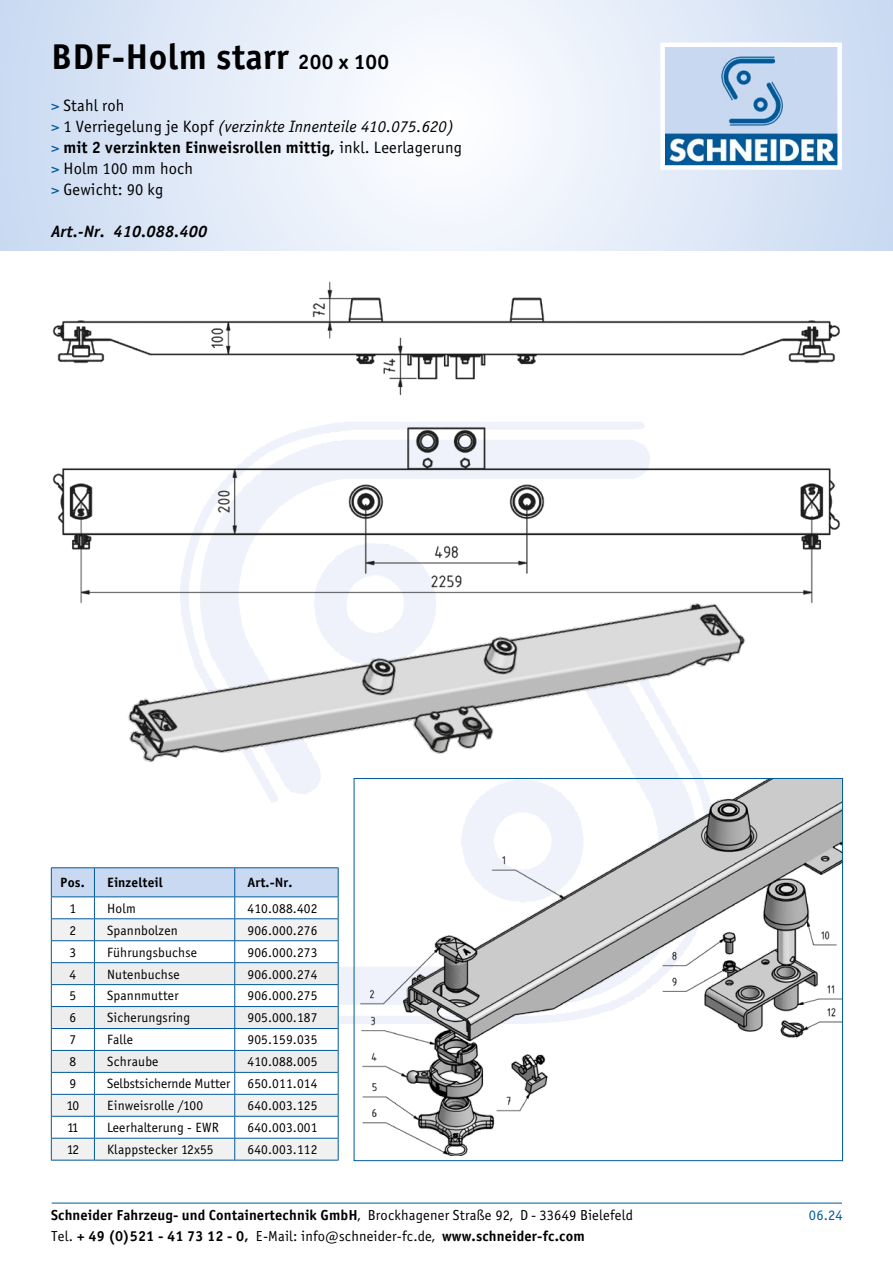
<style>
.page{position:relative;width:893px;height:1263px;background:#fff}
.page>*{position:absolute;margin:0;border:0;box-sizing:border-box;transform-origin:0 0}
.t1{font:36px "Officina Sans Bold ITC";letter-spacing:.01em;color:#000}
.t2{font:italic 16.5px/21px "Officina Sans Book ITC";letter-spacing:.01em;color:#000}
.t3{font:16.5px "Officina Sans Bold ITC";letter-spacing:.01em;color:#000}
.t4{font:16.5px/21px "Officina Sans Book ITC";letter-spacing:.01em;color:#000}
.t5{font:italic 16.5px "Officina Sans Bold ITC";letter-spacing:.01em;color:#000}
.t6{font:14.55px "Officina Sans Bold ITC";letter-spacing:.01em;color:#000}
.t7{font:14.55px "Officina Sans Book ITC";color:#005a9a}
.t8{font:13.5px "Officina Sans Book ITC";letter-spacing:.01em;color:#000}
.t9{font:13.5px "Officina Sans Bold ITC";letter-spacing:.01em;color:#000}
.s1{font-size:21px}
.s2{font-style:normal;color:#005a9a}
.s3{font-style:normal}
.s4{font-family:"Officina Sans Book ITC";color:#005a9a}
.s5{font-family:"Officina Sans Book ITC"}
.s6{color:#005a9a}
</style>
<div class="page">
<hr style="left:52px;top:1203px;width:790px;height:1px;background:#005a9a">
<svg style="left:0;top:0;width:893px;height:251px"></svg>
<img style="left:665px;top:48px;width:172px;height:117px">
<div style="left:660px;top:43px;width:182px;height:127px;border:4px solid #fff"></div>
<img style="left:52px;top:281px;width:788px;height:323px">
<img style="left:110px;top:491px;width:670px;height:406px">
<hr style="left:51px;top:867px;width:43px;height:1px;background:#005a9a">
<hr style="left:51px;top:1160px;width:43px;height:1px;background:#005a9a">
<hr style="left:94px;top:867px;width:141px;height:1px;background:#005a9a">
<hr style="left:94px;top:1160px;width:141px;height:1px;background:#005a9a">
<hr style="left:235px;top:867px;width:103px;height:1px;background:#005a9a">
<svg style="left:51px;top:868px;width:288px;height:292px"></svg>
<hr style="left:235px;top:1160px;width:103px;height:1px;background:#005a9a">
<img style="left:356px;top:780px;width:485px;height:375px">
<h1 class="t1" style="left:51px;top:34px;width:340px">BDF-Holm starr <span class="s1">200 x 100</span></h1>
<p class="t2" style="left:51px;top:95px;width:404px"><span class="s2">&gt;</span> <span class="s3">Stahl roh<br></span><span class="s2">&gt;</span> <span class="s3">1 Verriegelung je Kopf</span> (verzinkte Innenteile 410.075.620)</p>
<p class="t3" style="left:51px;top:137px;width:413px"><span class="s4">&gt;</span> mit 2 verzinkten Einweisrollen mittig, <span class="s5">inkl. Leerlagerung</span></p>
<p class="t4" style="left:51px;top:158px;width:144px"><span class="s6">&gt;</span> Holm 100 mm hoch <span class="s6">&gt;</span> Gewicht: 90 kg</p>
<p class="t5" style="left:51px;top:221px;width:158px">Art.-Nr. 410.088.400</p>
<p class="t9" style="left:60px;top:874px;width:26px">Pos.</p>
<p class="t9" style="left:107px;top:874px;width:57px">Einzelteil</p>
<p class="t9" style="left:247px;top:874px;width:46px">Art.-Nr.</p>
<p class="t8" style="left:69px;top:900px;width:8px">1</p>
<p class="t8" style="left:107px;top:900px;width:30px">Holm</p>
<p class="t8" style="left:247px;top:900px;width:72px">410.088.402</p>
<p class="t8" style="left:69px;top:922px;width:8px">2</p>
<p class="t8" style="left:107px;top:922px;width:72px">Spannbolzen</p>
<p class="t8" style="left:247px;top:922px;width:72px">906.000.276</p>
<p class="t8" style="left:69px;top:944px;width:8px">3</p>
<p class="t8" style="left:107px;top:944px;width:91px">Führungsbuchse</p>
<p class="t8" style="left:247px;top:944px;width:72px">906.000.273</p>
<p class="t8" style="left:69px;top:966px;width:8px">4</p>
<p class="t8" style="left:107px;top:966px;width:74px">Nutenbuchse</p>
<p class="t8" style="left:247px;top:966px;width:72px">906.000.274</p>
<p class="t8" style="left:69px;top:988px;width:8px">5</p>
<p class="t8" style="left:107px;top:988px;width:73px">Spannmutter</p>
<p class="t8" style="left:247px;top:988px;width:72px">906.000.275</p>
<p class="t8" style="left:69px;top:1010px;width:8px">6</p>
<p class="t8" style="left:107px;top:1010px;width:85px">Sicherungsring</p>
<p class="t8" style="left:247px;top:1010px;width:72px">905.000.187</p>
<p class="t8" style="left:69px;top:1032px;width:8px">7</p>
<p class="t8" style="left:107px;top:1032px;width:27px">Falle</p>
<p class="t8" style="left:247px;top:1032px;width:72px">905.159.035</p>
<p class="t8" style="left:69px;top:1054px;width:8px">8</p>
<p class="t8" style="left:107px;top:1054px;width:53px">Schraube</p>
<p class="t8" style="left:247px;top:1054px;width:72px">410.088.005</p>
<p class="t8" style="left:69px;top:1076px;width:8px">9</p>
<p class="t8" style="left:107px;top:1076px;width:125px">Selbstsichernde Mutter</p>
<p class="t8" style="left:247px;top:1076px;width:72px">650.011.014</p>
<p class="t8" style="left:66px;top:1098px;width:14px">10</p>
<p class="t8" style="left:107px;top:1098px;width:98px">Einweisrolle /100</p>
<p class="t8" style="left:248px;top:1098px;width:72px">640.003.125</p>
<p class="t8" style="left:67px;top:1120px;width:13px">11</p>
<p class="t8" style="left:107px;top:1120px;width:113px">Leerhalterung - EWR</p>
<p class="t8" style="left:248px;top:1120px;width:72px">640.003.001</p>
<p class="t8" style="left:67px;top:1142px;width:14px">12</p>
<p class="t8" style="left:107px;top:1142px;width:108px">Klappstecker 12x55</p>
<p class="t8" style="left:248px;top:1142px;width:72px">640.003.112</p>
<p class="t6" style="left:51px;top:1206px;width:583px">Schneider Fahrzeug- und Containertechnik GmbH<span class="s5">, Brockhagener Straße 92, D - 33649 Bielefeld</span></p>
<p class="t7" style="left:809px;top:1206px;width:35px">06.24</p>
<p class="t6" style="left:51px;top:1227px;width:535px"><span class="s5">Tel.</span> + 49 (0)521 - 41 73 12 - 0, <span class="s5">E-Mail: info@schneider-fc.de,</span> www.schneider-fc.com</p>
</div>
